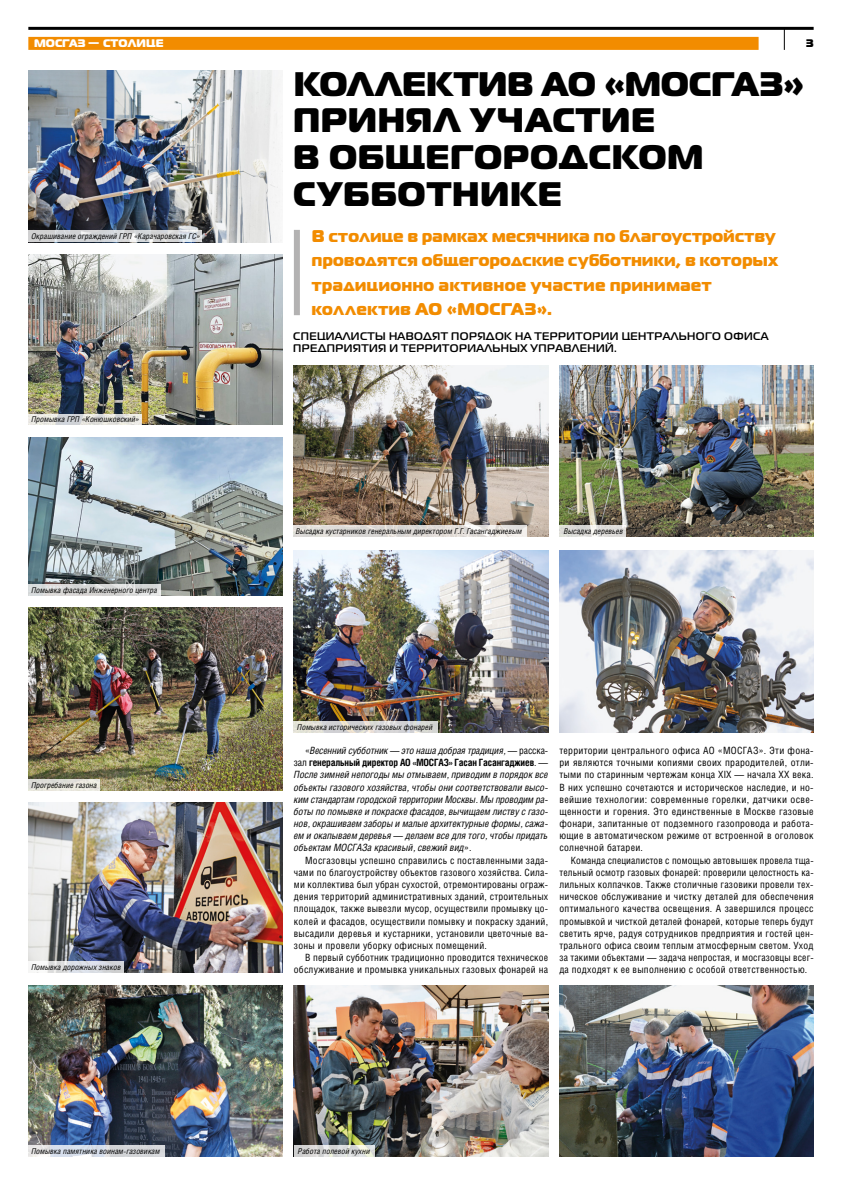
<style>
.page{position:relative;width:842px;height:1191px;background:#fff}
.page>*{position:absolute;margin:0;border:0;box-sizing:border-box;transform-origin:0 0}
.t1{font:34px/36.6px "Magistral Black C";letter-spacing:.015em;color:#000}
.t2{font:900 17px/24.4px "Magistral";letter-spacing:.025em;color:#f28c00}
.t3{font:700 11px/12.2px "Magistral";letter-spacing:.035em;color:#000}
.t4{font:900 11px "Magistral";letter-spacing:.01em;color:#fff}
.t5{font:900 11px "Magistral";color:#000}
.t6{font:10px/12.2px "Helios Cond";letter-spacing:.025em;color:#000;text-align:justify}
.t7{font:italic 10px/12.2px "Helios Cond";color:#000;text-align:justify}
.t8{font:italic 8px "Helios Cond";letter-spacing:.01em;color:#000}
.s1{font-style:normal}
.s2{font-weight:700;font-style:normal}
</style>
<div class="page">
<img style="left:28px;top:254px;width:254px;height:171px">
<img style="left:28px;top:607px;width:255px;height:183px">
<div style="left:28px;top:37px;width:731px;height:13px;background:#f28c00"></div>
<hr style="left:28px;top:27px;width:786px;height:3px;background:#000">
<svg style="left:784px;top:30px;width:1px;height:20px"></svg>
<div style="left:294px;top:230px;width:6px;height:85px;background:#b3b2b2"></div>
<img style="left:28px;top:437px;width:255px;height:159px">
<img style="left:28px;top:985px;width:255px;height:171px">
<img style="left:559px;top:366px;width:255px;height:170px">
<img style="left:294px;top:985px;width:254px;height:171px">
<img style="left:28px;top:802px;width:255px;height:170px">
<img style="left:559px;top:985px;width:255px;height:171px">
<img style="left:559px;top:550px;width:255px;height:183px">
<img style="left:294px;top:550px;width:254px;height:183px">
<img style="left:28px;top:71px;width:254px;height:171px">
<img style="left:294px;top:366px;width:254px;height:170px">
<svg style="left:28px;top:584px;width:133px;height:12px;background:#d9dad9"></svg>
<svg style="left:28px;top:413px;width:114px;height:12px"></svg>
<div style="left:27px;top:779px;width:73px;height:12px;background:#e6e4db"></div>
<svg style="left:28px;top:961px;width:96px;height:12px"></svg>
<svg style="left:28px;top:230px;width:174px;height:12px;background:#d5d7da"></svg>
<svg style="left:28px;top:1145px;width:137px;height:12px;background:#d9dde3"></svg>
<svg style="left:294px;top:1145px;width:80px;height:12px"></svg>
<svg style="left:293px;top:721px;width:144px;height:12px;background:#dad9d6"></svg>
<svg style="left:293px;top:525px;width:234px;height:12px;background:#e1deda"></svg>
<svg style="left:559px;top:525px;width:67px;height:12px"></svg>
<p class="t4" style="left:34px;top:35px;width:131px">МОСГАЗ — СТОЛИЦЕ</p>
<p class="t5" style="left:806px;top:35px;width:9px">3</p>
<p class="t8" style="left:31px;top:231px;width:170px">Окрашивание ограждений ГРП «Карачаровская ГС»</p>
<p class="t8" style="left:31px;top:415px;width:109px">Промывка ГРП «Конюшковский»</p>
<p class="t8" style="left:31px;top:585px;width:127px">Помывка фасада Инженерного центра</p>
<p class="t8" style="left:31px;top:780px;width:67px">Прогребание газона</p>
<p class="t8" style="left:31px;top:962px;width:91px">Помывка дорожных знаков</p>
<h1 class="t1" style="left:293px;top:64px;width:513px">КОЛЛЕКТИВ АО «МОСГАЗ»<br>ПРИНЯЛ УЧАСТИЕ<br>В ОБЩЕГОРОДСКОМ<br>СУББОТНИКЕ</h1>
<h2 class="t2" style="left:312px;top:224px;width:468px">В столице в рамках месячника по благоустройству проводятся общегородские субботники, в которых традиционно активное участие принимает коллектив АО «МОСГАЗ».</h2>
<p class="t3" style="left:293px;top:329px;width:477px">СПЕЦИАЛИСТЫ НАВОДЯТ ПОРЯДОК НА ТЕРРИТОРИИ ЦЕНТРАЛЬНОГО ОФИСА<br>ПРЕДПРИЯТИЯ И ТЕРРИТОРИАЛЬНЫХ УПРАВЛЕНИЙ.</p>
<p class="t8" style="left:296px;top:526px;width:228px">Высадка кустарников генеральным директором Г.Г. Гасангаджиевым</p>
<p class="t8" style="left:564px;top:526px;width:61px">Высадка деревьев</p>
<p class="t8" style="left:297px;top:722px;width:137px">Помывка исторических газовых фонарей</p>
<p class="t7" style="left:294px;top:744px;width:256px;text-indent:11px"><span class="s1">«</span>Весенний субботник — это наша добрая традиция, <span class="s1">— расска&shy;зал</span> <span class="s2">генеральный директор АО «МОСГАЗ» Гасан Гасангаджиев</span><span class="s1">. — </span>После зимней непогоды мы отмываем, приводим в порядок все объекты газового хозяйства, чтобы они соответствовали высо&shy;ким стандартам городской территории Москвы. Мы проводим ра&shy;боты по помывке и покраске фасадов, вычищаем листву с газо&shy;нов, окрашиваем заборы и малые архитектурные формы, сажа&shy;ем и окапываем деревья — делаем все для того, чтобы придать объектам МОСГАЗа красивый, свежий вид<span class="s1">».</span></p>
<p class="t6" style="left:294px;top:853px;width:256px;text-indent:11px">Мосгазовцы успешно справились с поставленными зада&shy;чами по благоустройству объектов газового хозяйства. Сила&shy;ми коллектива был убран сухостой, отремонтированы ограж&shy;дения территорий административных зданий, строительных площадок, также вывезли мусор, осуществили промывку цо&shy;колей и фасадов, осуществили помывку и покраску зданий, высадили деревья и кустарники, установили цветочные ва&shy;зоны и провели уборку офисных помещений.</p>
<p class="t6" style="left:294px;top:951px;width:256px;text-align:right">В первый субботник традиционно проводится техническое обслуживание и промывка уникальных газовых фонарей на</p>
<p class="t6" style="left:559px;top:744px;width:256px">территории центрального офиса АО «МОСГАЗ». Эти фона&shy;ри являются точными копиями своих прародителей, отли&shy;тыми по старинным чертежам конца XIX — начала XX -века.<br>В них успешно сочетаются и историческое наследие, и но&shy;вейшие технологии: современные горелки, датчики осве&shy;щенности и горения. Это единственные в Москве газовые фонари, запитанные от подземного газопровода и работа&shy;ющие в автоматическом режиме от встроенной в оголовок солнечной батареи.</p>
<p class="t6" style="left:559px;top:853px;width:256px;text-indent:11px">Команда специалистов с помощью автовышек провела тща&shy;тельный осмотр газовых фонарей: проверили целостность ка&shy;лильных колпачков. Также столичные газовики провели тех&shy;ническое обслуживание и чистку деталей для обеспечения оптимального качества освещения. А завершился процесс промывкой и чисткой деталей фонарей, которые теперь будут светить ярче, радуя сотрудников предприятия и гостей цен&shy;трального офиса своим теплым атмосферным светом. Уход за такими объектами — задача непростая, и мосгазовцы всег&shy;да подходят к ее выполнению с -особой ответственностью.</p>
<p class="t8" style="left:31px;top:1146px;width:130px">Помывка памятника воинам-газовикам</p>
<p class="t8" style="left:298px;top:1146px;width:74px">Работа полевой кухни</p>
</div>
